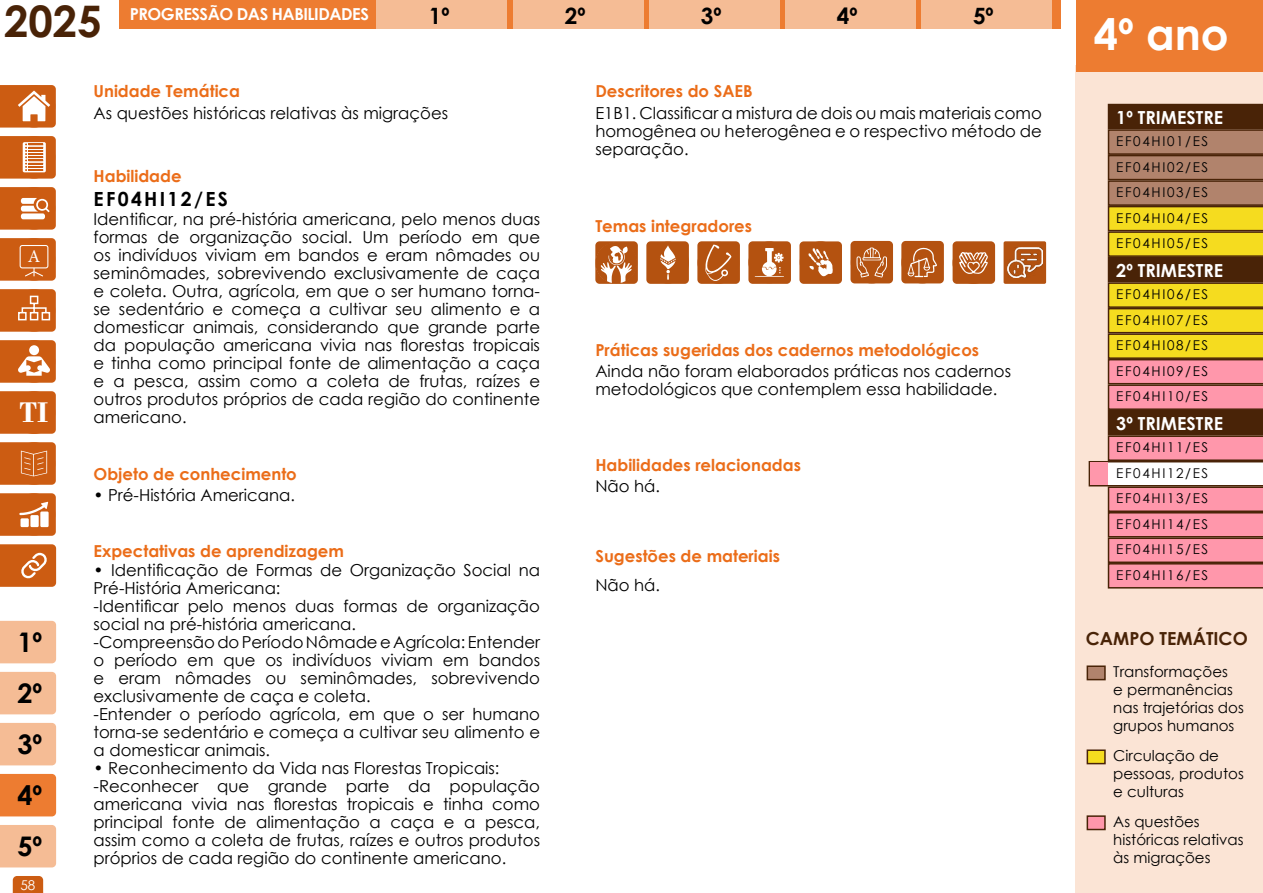
<style>
.page{position:relative;width:1263px;height:893px;background:#fff}
.page>*{position:absolute;margin:0;border:0;box-sizing:border-box;transform-origin:0 0}
.t1{font:700 43.5px "Century Gothic";color:#fff}
.t2{font:700 43.5px "Century Gothic";color:#492307}
.t3{font:700 29.85px "Bodoni";color:#fff}
.t4{font:700 27px/51px "Century Gothic";color:#000;text-align:justify}
.t5{font:700 22.5px "Century Gothic";color:#000}
.t6{font:700 19.5px "Century Gothic";letter-spacing:.12em;color:#000}
.t7{font:700 18px "Century Gothic";color:#fff}
.t8{font:700 18px "Century Gothic";color:#492307}
.t9{font:18px "Minion Pro";color:#fff}
.t10{font:16.5px/18px "Century Gothic";color:#000}
.t11{font:700 16.5px "Century Gothic";color:#eb6d19}
.t12{font:700 16.5px "Century Gothic";letter-spacing:-.03em;color:#fff}
.t13{font:15px/18px "Century Gothic";color:#000}
.t14{font:13.5px/25.5px "Century Gothic";letter-spacing:.12em;color:#000;text-align:justify}
.t15{font:13.5px "Century Gothic";color:#fff}
</style>
<div class="page">
<svg style="left:0;top:391px;width:56px;height:43px"></svg>
<div style="left:0;top:621px;width:56px;height:42px;background:#f5bc95"></div>
<div style="left:0;top:672px;width:56px;height:42px;background:#f5bc95"></div>
<div style="left:0;top:723px;width:56px;height:42px;background:#f5bc95"></div>
<div style="left:0;top:774px;width:56px;height:42px;background:#ed7c31"></div>
<div style="left:0;top:825px;width:56px;height:42px;background:#f5bc95"></div>
<svg style="left:13px;top:876px;width:30px;height:17px"></svg>
<div style="left:1075px;top:65px;width:188px;height:828px;background:#fbe4d5"></div>
<div style="left:1076px;top:0;width:187px;height:72px;background:#ed7c31"></div>
<div style="left:1086px;top:665px;width:20px;height:15px;background:#b1836c;border:2px solid #492307"></div>
<div style="left:1086px;top:749px;width:20px;height:15px;background:#f5dc1f;border:2px solid #492307"></div>
<div style="left:1086px;top:815px;width:20px;height:15px;background:#ff97ab;border:2px solid #492307"></div>
<div style="left:119px;top:0;width:942px;height:29px;background:#ed7c31"></div>
<div style="left:921px;top:0;width:130px;height:29px;background:#f5bc95"></div>
<div style="left:785px;top:0;width:130px;height:29px;background:#f5bc95"></div>
<div style="left:649px;top:0;width:130px;height:29px;background:#f5bc95"></div>
<div style="left:513px;top:0;width:130px;height:29px;background:#f5bc95"></div>
<div style="left:377px;top:0;width:130px;height:29px;background:#f5bc95"></div>
<svg style="left:0;top:85px;width:56px;height:43px"></svg>
<svg style="left:0;top:136px;width:56px;height:43px;background:#d4783b"></svg>
<svg style="left:0;top:187px;width:56px;height:43px;background:#d47639"></svg>
<svg style="left:0;top:238px;width:56px;height:43px;background:#cf6722"></svg>
<svg style="left:0;top:289px;width:56px;height:43px;background:#d16d2c"></svg>
<svg style="left:0;top:340px;width:56px;height:43px;background:#d5793c"></svg>
<svg style="left:0;top:493px;width:56px;height:43px;background:#d4783b"></svg>
<div style="left:13px;top:391px;width:42px;height:43px;background:#cc5c12;border-radius:50%"></div>
<svg style="left:0;top:442px;width:56px;height:43px;background:#cf6620"></svg>
<svg style="left:0;top:544px;width:56px;height:43px;background:#d06b28"></svg>
<svg style="left:1089px;top:104px;width:174px;height:485px;background:#c89468"></svg>
<div style="left:1090px;top:462px;width:18px;height:23px;background:#ff97ab"></div>
<svg style="left:595px;top:241px;width:43px;height:43px"></svg>
<svg style="left:595px;top:242px;width:42px;height:42px"></svg>
<div style="left:646px;top:241px;width:43px;height:43px;background:#b45210;border-radius:4px"></div>
<svg style="left:660px;top:245px;width:16px;height:35px"></svg>
<div style="left:748px;top:241px;width:43px;height:43px;background:#b45210;border-radius:4px"></div>
<svg style="left:755px;top:248px;width:29px;height:29px"></svg>
<div style="left:799px;top:241px;width:43px;height:43px;background:#b45210;border-radius:4px"></div>
<svg style="left:808px;top:248px;width:25px;height:29px"></svg>
<div style="left:850px;top:241px;width:43px;height:42px;background:#b45210;border-radius:4px"></div>
<svg style="left:856px;top:247px;width:31px;height:31px"></svg>
<div style="left:901px;top:241px;width:43px;height:42px;background:#b45210;border-radius:4px"></div>
<svg style="left:907px;top:247px;width:30px;height:30px"></svg>
<div style="left:952px;top:241px;width:43px;height:43px;background:#b45210;border-radius:4px"></div>
<svg style="left:959px;top:252px;width:29px;height:22px"></svg>
<div style="left:697px;top:241px;width:43px;height:43px;background:#b45210;border-radius:4px"></div>
<svg style="left:705px;top:245px;width:26px;height:36px"></svg>
<div style="left:1003px;top:241px;width:43px;height:43px;background:#b45210;border-radius:2px"></div>
<img style="left:1007px;top:248px;width:36px;height:30px">
<h1 class="t2" style="left:4px;top:-12px;width:99px">2025</h1>
<p class="t12" style="left:130px;top:2px;width:241px">PROGRESSÃO DAS HABILIDADES</p>
<h3 class="t5" style="left:429px;top:-1px;width:22px">1º</h3>
<h3 class="t5" style="left:565px;top:-1px;width:22px">2º</h3>
<h3 class="t5" style="left:701px;top:-1px;width:22px">3º</h3>
<h3 class="t5" style="left:837px;top:-1px;width:22px">4º</h3>
<h3 class="t5" style="left:973px;top:-1px;width:22px">5º</h3>
<p class="t11" style="left:94px;top:79px;width:148px">Unidade Temática</p>
<p class="t11" style="left:595px;top:79px;width:159px">Descritores do SAEB</p>
<p class="t9" style="left:28px;top:244px;width:14px">A</p>
<h2 class="t3" style="left:19px;top:395px;width:30px">TI</h2>
<h3 class="t4" style="left:17px;top:616px;width:26px">1º 2º 3º 4º 5º</h3>
<p class="t15" style="left:20px;top:875px;width:16px">58</p>
<p class="t10" style="left:94px;top:103px;width:356px">As questões históricas relativas às migrações</p>
<p class="t11" style="left:94px;top:164px;width:90px">Habilidade</p>
<p class="t6" style="left:94px;top:184px;width:136px">EF04HI12/ES</p>
<p class="t10" style="left:94px;top:210px;width:448px;text-align:justify">Identificar, na pré-história americana, pelo menos duas formas de organização social. Um período em que os indivíduos viviam em bandos e eram nômades ou seminômades, sobrevivendo exclusivamente de caça e coleta. Outra, agrícola, em que o ser humano torna&shy;se sedentário e começa a cultivar seu alimento e a domesticar animais, considerando que grande parte da população americana vivia nas florestas tropicais e tinha como principal fonte de alimentação a caça e a pesca, assim como a coleta de frutas, raízes e outros produtos próprios de cada região do continente americano.</p>
<p class="t11" style="left:94px;top:462px;width:205px">Objeto de conhecimento</p>
<p class="t10" style="left:94px;top:486px;width:203px">• Pré-História Americana.</p>
<p class="t11" style="left:94px;top:538px;width:252px">Expectativas de aprendizagem</p>
<p class="t10" style="left:94px;top:561px;width:448px">• Identificação de Formas de Organização Social na Pré-História Americana:<br>-Identificar pelo menos duas formas de organização social na pré-história americana.<br>-Compreensão do Período Nômade e Agrícola: Entender o período em que os indivíduos viviam em bandos e eram nômades ou seminômades, sobrevivendo exclusivamente de caça e coleta.<br>-Entender o período agrícola, em que o ser humano torna-se sedentário e começa a cultivar seu alimento e a domesticar animais.</p>
<p class="t10" style="left:94px;top:759px;width:448px">• Reconhecimento da Vida nas Florestas Tropicais: -Reconhecer que grande parte da população americana vivia nas florestas tropicais e tinha como principal fonte de alimentação a caça e a pesca, assim como a coleta de frutas, raízes e outros produtos próprios de cada região do continente americano.</p>
<p class="t10" style="left:595px;top:103px;width:448px;text-align:justify">E1B1. Classificar a mistura de dois ou mais materiais como homogênea ou heterogênea e o respectivo método de separação.</p>
<p class="t11" style="left:595px;top:214px;width:158px">Temas integradores</p>
<p class="t11" style="left:595px;top:337px;width:385px">Práticas sugeridas dos cadernos metodológicos</p>
<p class="t10" style="left:595px;top:362px;width:417px">Ainda não foram elaborados práticas nos cadernos metodológicos que contemplem essa habilidade.</p>
<p class="t11" style="left:595px;top:452px;width:207px">Habilidades relacionadas</p>
<p class="t10" style="left:595px;top:477px;width:66px">Não há.</p>
<p class="t11" style="left:595px;top:543px;width:186px">Sugestões de materiais</p>
<p class="t10" style="left:595px;top:576px;width:66px">Não há.</p>
<h1 class="t1" style="left:1094px;top:1px;width:136px">4º ano</h1>
<p class="t7" style="left:1116px;top:104px;width:108px">1º TRIMESTRE</p>
<p class="t14" style="left:1116px;top:128px;width:94px">EF04HI01/ES EF04HI02/ES EF04HI03/ES EF04HI04/ES EF04HI05/ES</p>
<p class="t14" style="left:1116px;top:281px;width:94px">EF04HI06/ES EF04HI07/ES EF04HI08/ES EF04HI09/ES EF04HI10/ES</p>
<p class="t14" style="left:1116px;top:434px;width:94px">EF04HI11/ES EF04HI12/ES EF04HI13/ES EF04HI14/ES EF04HI15/ES EF04HI16/ES</p>
<p class="t7" style="left:1116px;top:257px;width:108px">2º TRIMESTRE</p>
<p class="t7" style="left:1116px;top:410px;width:108px">3º TRIMESTRE</p>
<p class="t8" style="left:1086px;top:624px;width:163px">CAMPO TEMÁTICO</p>
<p class="t13" style="left:1113px;top:662px;width:132px">Transformações<br>e permanências nas trajetórias dos grupos humanos</p>
<p class="t13" style="left:1113px;top:746px;width:132px">Circulação de pessoas, produtos e culturas</p>
<p class="t13" style="left:1113px;top:812px;width:132px">As questões históricas relativas às migrações</p>
</div>
